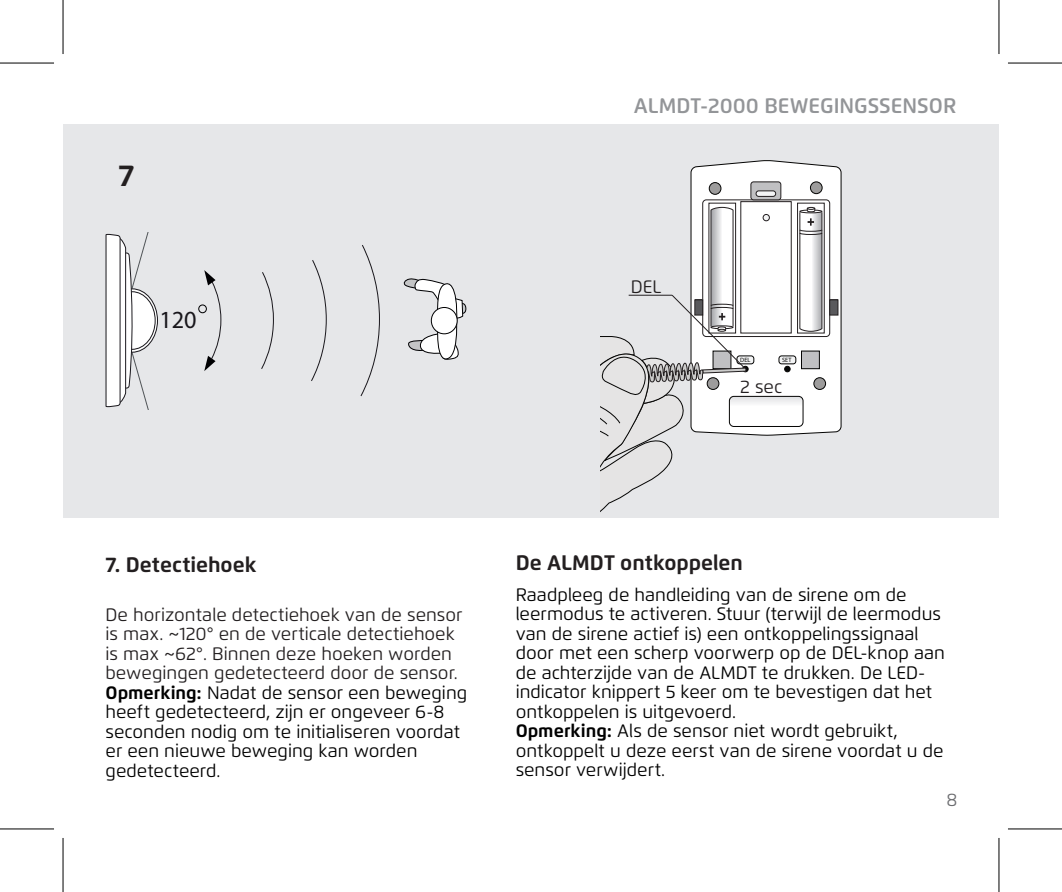
<style>
.page{position:relative;width:1062px;height:892px;background:#fff}
.page>*{position:absolute;margin:0;border:0;box-sizing:border-box;transform-origin:0 0}
.t1{font:700 30px "Flexo";color:#231f20}
.t2{font:24.6px "Myriad Pro";color:#18161b}
.Kop_7_8{font:700 21px "Flexo";color:#231f20}
.t3{font:600 21px "Flexo";color:#939598}
.Body_6_6_5{font:18px/19.5px "Flexo";color:#000}
.Body_6_6_5-2{font:18px/19.5px "Flexo";color:#231f20}
.t4{font:18px "Flexo";color:#6c6d70}
.t5{font:6.3px "Myriad Pro";color:#050504}
.s1{font-weight:700}
</style>
<div class="page">
<div style="left:63px;top:124px;width:935px;height:394px;background:#e6e7e9"></div>
<svg style="left:690px;top:160px;width:151px;height:273px;background:#ebebeb"></svg>
<div style="left:709px;top:182px;width:12px;height:12px;background:#9d9c9c;border-radius:50%"></div>
<div style="left:709px;top:182px;width:12px;height:12px;border:1px solid #050504;border-radius:50%"></div>
<div style="left:810px;top:182px;width:12px;height:12px;background:#9d9c9c;border-radius:50%"></div>
<div style="left:810px;top:182px;width:12px;height:12px;border:1px solid #050504;border-radius:50%"></div>
<div style="left:813px;top:377px;width:12px;height:12px;background:#9d9c9c;border-radius:50%"></div>
<div style="left:813px;top:377px;width:12px;height:12px;border:1px solid #050504;border-radius:50%"></div>
<div style="left:702px;top:200px;width:128px;height:137px;border:1px solid #231f20;border-radius:4px"></div>
<div style="left:829px;top:300px;width:9px;height:15px;background:#59595c"></div>
<div style="left:829px;top:299px;width:9px;height:16px;border:1px solid #231f20"></div>
<svg style="left:751px;top:182px;width:29px;height:18px"></svg>
<div style="left:750px;top:182px;width:31px;height:18px;border:1px solid #231f20;border-radius:3px"></div>
<div style="left:756px;top:191px;width:19px;height:5px;background:#f3f4f5;border-radius:3px"></div>
<div style="left:755px;top:191px;width:20px;height:5px;border:1px solid #231f20;border-radius:3px"></div>
<div style="left:740px;top:202px;width:51px;height:131px;background:#fff"></div>
<svg style="left:600px;top:207px;width:222px;height:305px"></svg>
<svg style="left:403px;top:278px;width:63px;height:82px"></svg>
<div style="left:431px;top:307px;width:26px;height:27px;background:#fff;border-radius:50%"></div>
<div style="left:431px;top:307px;width:26px;height:27px;border:1px solid #000002;border-radius:50%"></div>
<svg style="left:106px;top:232px;width:52px;height:177px"></svg>
<svg style="left:360px;top:245px;width:20px;height:152px"></svg>
<svg style="left:311px;top:260px;width:16px;height:121px"></svg>
<svg style="left:261px;top:272px;width:13px;height:97px"></svg>
<svg style="left:204px;top:270px;width:18px;height:101px"></svg>
<div style="left:198px;top:304px;width:9px;height:9px;border:1px solid #000002;border-radius:50%"></div>
<svg style="left:0;top:829px;width:54px;height:1px"></svg>
<svg style="left:1008px;top:829px;width:53px;height:1px"></svg>
<hr style="left:0;top:62px;width:54px;height:2px;background:#000">
<hr style="left:1007px;top:62px;width:54px;height:2px;background:#000">
<hr style="left:0;top:828px;width:54px;height:1px;background:#000">
<hr style="left:1007px;top:828px;width:54px;height:1px;background:#000">
<hr style="left:62px;top:0;width:2px;height:54px;background:#000">
<hr style="left:62px;top:837px;width:2px;height:54px;background:#000">
<hr style="left:998px;top:0;width:1px;height:54px;background:#000">
<hr style="left:998px;top:837px;width:1px;height:54px;background:#000">
<p class="t1" style="left:119px;top:157px;width:17px">7</p>
<p class="t2" style="left:159px;top:304px;width:39px">120</p>
<p class="t3" style="left:634px;top:92px;width:324px">ALMDT-2000 BEWEGINGSSENSOR</p>
<p class="Body_6_6_5-2" style="left:630px;top:277px;width:32px">DEL</p>
<p class="t5" style="left:740px;top:356px;width:12px">DEL</p>
<p class="t5" style="left:782px;top:356px;width:11px">SET</p>
<p class="Body_6_6_5-2" style="left:740px;top:377px;width:43px">2 sec</p>
<p class="Kop_7_8" style="left:106px;top:551px;width:152px">7. Detectiehoek</p>
<p class="Body_6_6_5-2" style="left:106px;top:604px;width:358px">De horizontale detectiehoek van de sensor is max. ~120° en de verticale detectiehoek is max ~62°. Binnen deze hoeken worden bewegingen gedetecteerd door de sensor.</p>
<p class="Body_6_6_5" style="left:106px;top:682px;width:363px"><span class="s1">Opmerking:</span> Nadat de sensor een beweging heeft gedetecteerd, zijn er ongeveer 6-8 seconden nodig om te initialiseren voordat er een nieuwe beweging kan worden gedetecteerd.</p>
<p class="Kop_7_8" style="left:515px;top:549px;width:229px">De ALMDT ontkoppelen</p>
<p class="Body_6_6_5" style="left:515px;top:584px;width:431px">Raadpleeg de handleiding van de sirene om de leermodus te activeren. Stuur (terwijl de leermodus van de sirene actief is) een ontkoppelingssignaal door met een scherp voorwerp op de DEL-knop aan de achterzijde van de ALMDT te drukken. De LED&shy;indicator knippert 5 keer om te bevestigen dat het ontkoppelen is uitgevoerd.</p>
<p class="Body_6_6_5" style="left:515px;top:721px;width:429px"><span class="s1">Opmerking:</span> Als de sensor niet wordt gebruikt, ontkoppelt u deze eerst van de sirene voordat u de sensor verwijdert.</p>
<p class="t4" style="left:946px;top:789px;width:12px">8</p>
</div>
